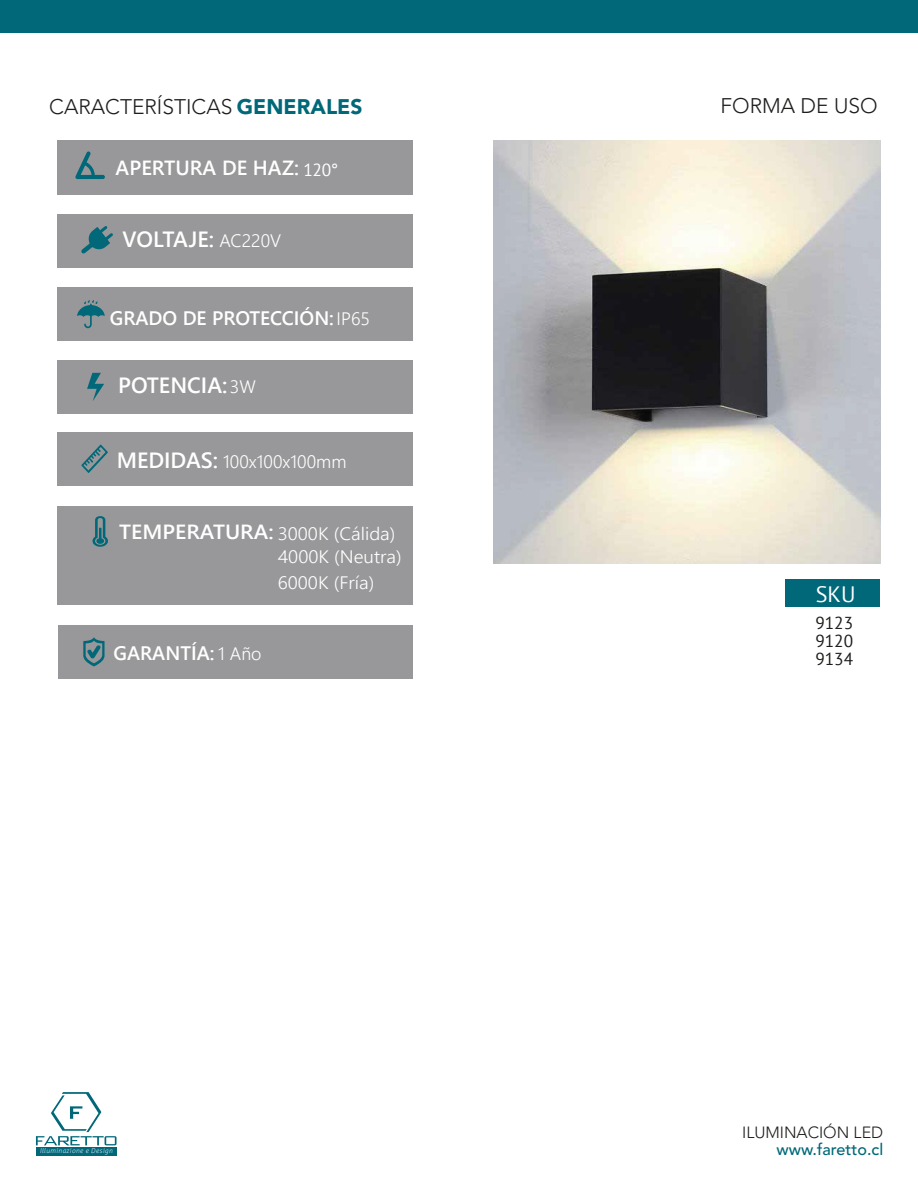
<style>
.page{position:relative;width:918px;height:1188px;background:#fff}
.page>*{position:absolute;margin:0;border:0;box-sizing:border-box;transform-origin:0 0}
.t1{font:22.2px "PT Sans";color:#fff}
.t2{font:600 22.05px "Segoe UI";color:#fff}
.t3{font:300 21px "Avenir LT Std";color:#1d1d1b}
.t4{font:600 20.4px "Segoe UI";color:#fff}
.t5{font:600 19.5px "Segoe UI";color:#fff}
.t6{font:300 18px/23.2px "Segoe UI";color:#fff;scale:1.06 1}
.t7{font:300 18px "Segoe UI";color:#fff}
.t8{font:17.25px/18px "PT Sans";color:#1d1d1b;text-align:justify}
.t9{font:300 16.2px "Avenir LT Std";color:#1d1d1b}
.t10{font:500 16.2px "Avenir LT Std";color:#006878}
.t11{font:italic 300 6.9px "Aller";letter-spacing:.045em;color:#cfe3f6}
.s1{font-weight:900;color:#006878}
.s2{font-family:"PT Sans";font-weight:400;font-size:17.4px}
.s3{font-weight:300;font-size:18px}
.s4{font-weight:600;font-size:22.05px}
.s5{font-weight:600;font-size:20.4px}
</style>
<div class="page">
<div style="left:785px;top:580px;width:94px;height:28px;background:#006878"></div>
<div style="left:57px;top:432px;width:356px;height:54px;background:#98989a"></div>
<svg style="left:81px;top:445px;width:27px;height:28px"></svg>
<div style="left:57px;top:287px;width:356px;height:54px;background:#98989a"></div>
<svg style="left:77px;top:300px;width:28px;height:28px"></svg>
<div style="left:57px;top:214px;width:356px;height:54px;background:#98989a"></div>
<svg style="left:81px;top:226px;width:32px;height:28px"></svg>
<div style="left:57px;top:506px;width:356px;height:98px;background:#98989a"></div>
<svg style="left:92px;top:516px;width:16px;height:31px"></svg>
<div style="left:57px;top:141px;width:356px;height:54px;background:#98989a"></div>
<div style="left:0;top:0;width:918px;height:33px;background:#006878"></div>
<div style="left:36px;top:1147px;width:81px;height:8px;background:#006878"></div>
<svg style="left:36px;top:1092px;width:81px;height:53px"></svg>
<div style="left:57px;top:360px;width:356px;height:54px;background:#98989a"></div>
<svg style="left:87px;top:373px;width:17px;height:28px"></svg>
<svg style="left:75px;top:151px;width:30px;height:28px"></svg>
<div style="left:58px;top:625px;width:354px;height:54px;background:#98989a"></div>
<svg style="left:83px;top:637px;width:22px;height:29px"></svg>
<img style="left:494px;top:141px;width:387px;height:423px">
<p class="t3" style="left:49px;top:95px;width:315px">CARACTERÍSTICAS <span class="s1">GENERALES</span></p>
<p class="t4" style="left:116px;top:149px;width:224px">APERTURA DE HAZ: <span class="s2">120°</span></p>
<p class="t2" style="left:122px;top:218px;width:160px">VOLTAJE: <span class="s3">AC220V</span></p>
<p class="t5" style="left:110px;top:300px;width:262px">GRADO DE PROTECCIÓN: <span class="s3">IP65</span></p>
<p class="t2" style="left:118px;top:364px;width:139px">POTENCIA: <span class="s3">3W</span></p>
<p class="t7" style="left:117px;top:445px;width:231px"><span class="s4">MEDIDAS:</span> 100x100x100mm</p>
<p class="t6" style="left:278px;top:520px;width:118px;text-indent:-159px"><span class="s5">TEMPERATURA:</span> 3000K (Cálida)<br>4000K (Neutra)</p>
<p class="t6" style="left:278px;top:569px;width:93px">6000K (Fría)</p>
<p class="t5" style="left:114px;top:635px;width:150px">GARANTÍA: <span class="s3">1 Año</span></p>
<p class="t11" style="left:40px;top:1147px;width:74px">Illuminazione e Design</p>
<p class="t3" style="left:720px;top:94px;width:159px">FORMA DE USO</p>
<p class="t1" style="left:816px;top:580px;width:41px">SKU</p>
<p class="t8" style="left:815px;top:614px;width:39px">9123<br>9120<br>9134</p>
<p class="t9" style="left:742px;top:1123px;width:143px">ILUMINACIÓN LED</p>
<p class="t10" style="left:777px;top:1140px;width:108px">www.faretto.cl</p>
</div>
